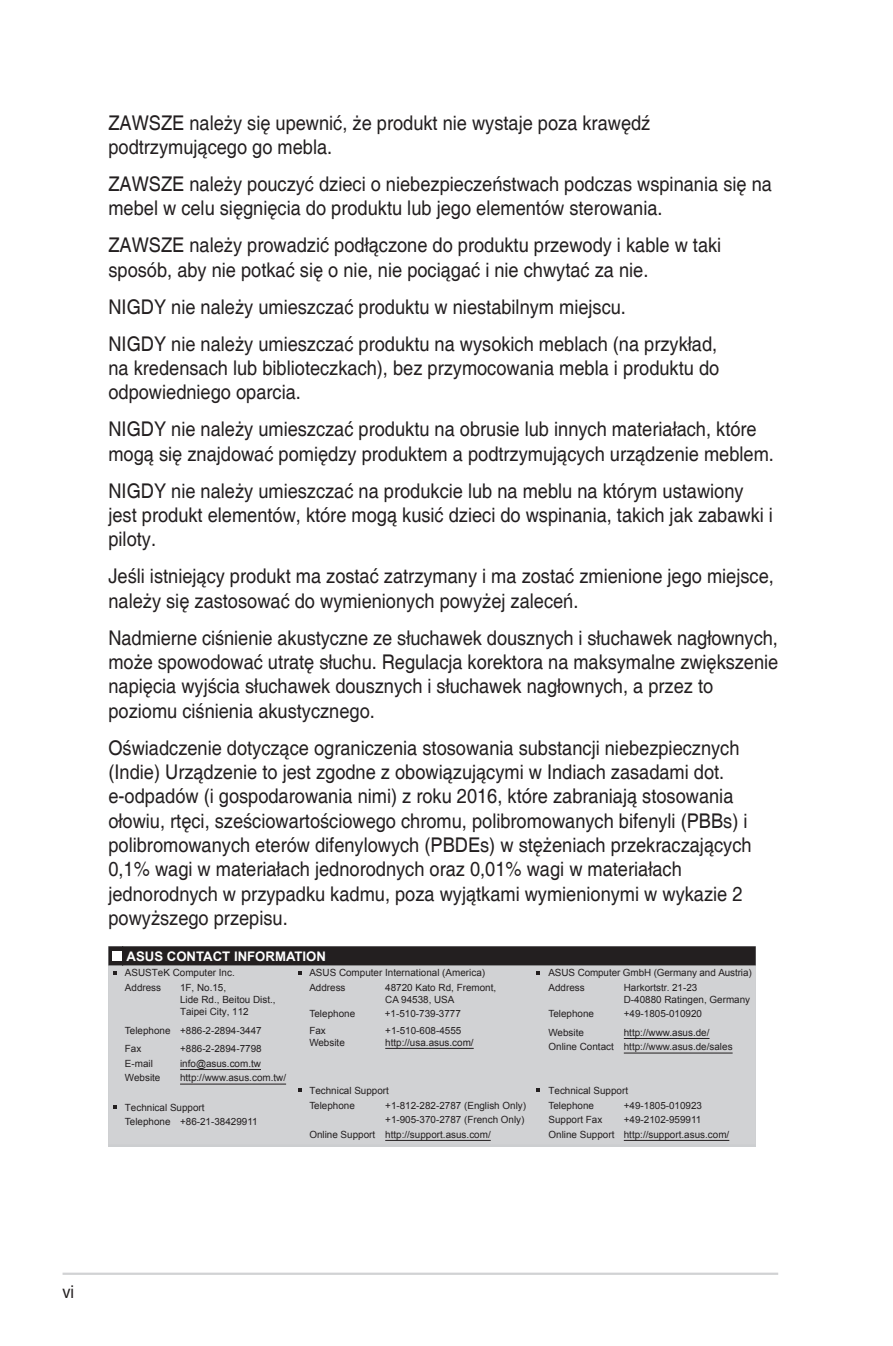
<style>
.page{position:relative;width:893px;height:1346px;background:#fff}
.page>*{position:absolute;margin:0;border:0;box-sizing:border-box;transform-origin:0 0}
.Body_Text{font:20.25px/24.3px "Helvetica";color:#231f20;scale:.9 1}
.t1{font:18px "Helvetica";color:#231f20;scale:.9 1}
.t2{font:700 13.28px "Arial";color:#fff}
.t3{font:9.9px/11.9px "Arial";color:#231f20}
</style>
<div class="page">
<hr style="left:63px;top:1272px;width:715px;height:3px;background:#d1d2d4">
<div style="left:108px;top:974px;width:648px;height:170px;background:#d1d2d4"></div>
<hr style="left:385px;top:1048px;width:89px;height:1px;background:#231f20">
<hr style="left:624px;top:1038px;width:85px;height:1px;background:#231f20">
<hr style="left:180px;top:1069px;width:81px;height:1px;background:#231f20">
<hr style="left:624px;top:1052px;width:109px;height:1px;background:#231f20">
<hr style="left:180px;top:1083px;width:106px;height:1px;background:#231f20">
<hr style="left:385px;top:1140px;width:106px;height:1px;background:#231f20">
<hr style="left:624px;top:1140px;width:105px;height:1px;background:#231f20">
<svg style="left:108px;top:946px;width:648px;height:28px;background:#5b595a"></svg>
<svg style="left:113px;top:1105px;width:4px;height:4px"></svg>
<svg style="left:298px;top:1088px;width:3px;height:4px"></svg>
<svg style="left:536px;top:1088px;width:4px;height:4px"></svg>
<p class="Body_Text" style="left:108px;top:111px;width:604px">ZAWSZE należy się upewnić, że produkt nie wystaje poza krawędź podtrzymującego go mebla.</p>
<p class="Body_Text" style="left:108px;top:172px;width:739px">ZAWSZE należy pouczyć dzieci o niebezpieczeństwach podczas wspinania się na mebel w celu sięgnięcia do produktu lub jego elementów sterowania.</p>
<p class="Body_Text" style="left:108px;top:234px;width:682px">ZAWSZE należy prowadzić podłączone do produktu przewody i kable w taki sposób, aby nie potkać się o nie, nie pociągać i nie chwytać za nie.</p>
<p class="Body_Text" style="left:108px;top:295px;width:577px">NIGDY nie należy umieszczać produktu w niestabilnym miejscu.</p>
<p class="Body_Text" style="left:108px;top:332px;width:680px;text-align:justify">NIGDY nie należy umieszczać produktu na wysokich meblach (na przykład, na kredensach lub biblioteczkach), bez przymocowania mebla i produktu do odpowiedniego oparcia.</p>
<p class="Body_Text" style="left:108px;top:418px;width:741px">NIGDY nie należy umieszczać produktu na obrusie lub innych materiałach, które mogą się znajdować pomiędzy produktem a podtrzymujących urządzenie meblem.</p>
<p class="Body_Text" style="left:108px;top:479px;width:740px">NIGDY nie należy umieszczać na produkcie lub na meblu na którym ustawiony jest produkt elementów, które mogą kusić dzieci do wspinania, takich jak zabawki i piloty.</p>
<p class="Body_Text" style="left:108px;top:565px;width:741px">Jeśli istniejący produkt ma zostać zatrzymany i ma zostać zmienione jego miejsce, należy się zastosować do wymienionych powyżej zaleceń.</p>
<p class="Body_Text" style="left:108px;top:626px;width:746px">Nadmierne ciśnienie akustyczne ze słuchawek dousznych i słuchawek nagłownych, może spowodować utratę słuchu. Regulacja korektora na maksymalne zwiększenie napięcia wyjścia słuchawek dousznych i słuchawek nagłownych, a przez to poziomu ciśnienia akustycznego.</p>
<p class="Body_Text" style="left:108px;top:736px;width:716px">Oświadczenie dotyczące ograniczenia stosowania substancji niebezpiecznych (Indie) Urządzenie to jest zgodne z obowiązującymi w Indiach zasadami dot. e-odpadów (i gospodarowania nimi) z roku 2016, które zabraniają stosowania ołowiu, rtęci, sześciowartościowego chromu, polibromowanych bifenyli (PBBs) i polibromowanych eterów difenylowych (PBDEs) w stężeniach przekraczających 0,1% wagi w materiałach jednorodnych oraz 0,01% wagi w materiałach jednorodnych w przypadku kadmu, poza wyjątkami wymienionymi w wykazie 2 powyższego przepisu.</p>
<p class="t2" style="left:127px;top:947px;width:201px">ASUS CONTACT INFORMATION</p>
<p class="t3" style="left:125px;top:967px;width:111px">ASUSTeK Computer Inc.</p>
<p class="t3" style="left:309px;top:967px;width:177px">ASUS Computer International (America)</p>
<p class="t3" style="left:548px;top:967px;width:205px">ASUS Computer GmbH (Germany and Austria)</p>
<p class="t3" style="left:125px;top:981px;width:38px">Address</p>
<p class="t3" style="left:309px;top:981px;width:38px">Address</p>
<p class="t3" style="left:385px;top:981px;width:113px">48720 Kato Rd, Fremont,<br>CA 94538, USA</p>
<p class="t3" style="left:548px;top:981px;width:38px">Address</p>
<p class="t3" style="left:624px;top:981px;width:128px">Harkortstr. 21-23<br>D-40880 Ratingen, Germany</p>
<p class="t3" style="left:125px;top:1024px;width:138px">Telephone +886-2-2894-3447</p>
<p class="t3" style="left:309px;top:1024px;width:18px">Fax</p>
<p class="t3" style="left:385px;top:1024px;width:78px">+1-510-608-4555</p>
<p class="t3" style="left:180px;top:981px;width:97px">1F, No.15,<br>Lide Rd., Beitou Dist.,<br>Taipei City, 112</p>
<p class="t3" style="left:310px;top:1008px;width:47px">Telephone</p>
<p class="t3" style="left:385px;top:1008px;width:78px">+1-510-739-3777</p>
<p class="t3" style="left:548px;top:1008px;width:47px">Telephone</p>
<p class="t3" style="left:624px;top:1008px;width:80px">+49-1805-010920</p>
<p class="t3" style="left:548px;top:1026px;width:37px">Website</p>
<p class="t3" style="left:624px;top:1026px;width:87px">http://www.asus.de/</p>
<p class="t3" style="left:309px;top:1036px;width:37px">Website</p>
<p class="t3" style="left:385px;top:1036px;width:90px">http://usa.asus.com/</p>
<p class="t3" style="left:548px;top:1041px;width:186px">Online Contact http://www.asus.de/sales</p>
<p class="t3" style="left:125px;top:1043px;width:18px">Fax</p>
<p class="t3" style="left:180px;top:1043px;width:83px">+886-2-2894-7798</p>
<p class="t3" style="left:125px;top:1057px;width:30px">E-mail</p>
<p class="t3" style="left:180px;top:1057px;width:82px">info@asus.com.tw</p>
<p class="t3" style="left:125px;top:1072px;width:37px">Website</p>
<p class="t3" style="left:180px;top:1072px;width:108px">http://www.asus.com.tw/</p>
<p class="t3" style="left:125px;top:1101px;width:81px">Technical Support</p>
<p class="t3" style="left:125px;top:1116px;width:134px">Telephone +86-21-38429911</p>
<p class="t3" style="left:309px;top:1084px;width:81px">Technical Support</p>
<p class="t3" style="left:548px;top:1084px;width:81px">Technical Support</p>
<p class="t3" style="left:309px;top:1099px;width:47px">Telephone</p>
<p class="t3" style="left:385px;top:1099px;width:142px">+1-812-282-2787 (English Only)</p>
<p class="t3" style="left:548px;top:1099px;width:47px">Telephone</p>
<p class="t3" style="left:624px;top:1099px;width:80px">+49-1805-010923</p>
<p class="t3" style="left:385px;top:1114px;width:141px">+1-905-370-2787 (French Only)</p>
<p class="t3" style="left:548px;top:1114px;width:55px">Support Fax</p>
<p class="t3" style="left:624px;top:1114px;width:79px">+49-2102-959911</p>
<p class="t3" style="left:309px;top:1128px;width:183px">Online Support http://support.asus.com/</p>
<p class="t3" style="left:548px;top:1128px;width:182px">Online Support http://support.asus.com/</p>
<p class="t1" style="left:63px;top:1281px;width:14px">vi</p>
</div>
